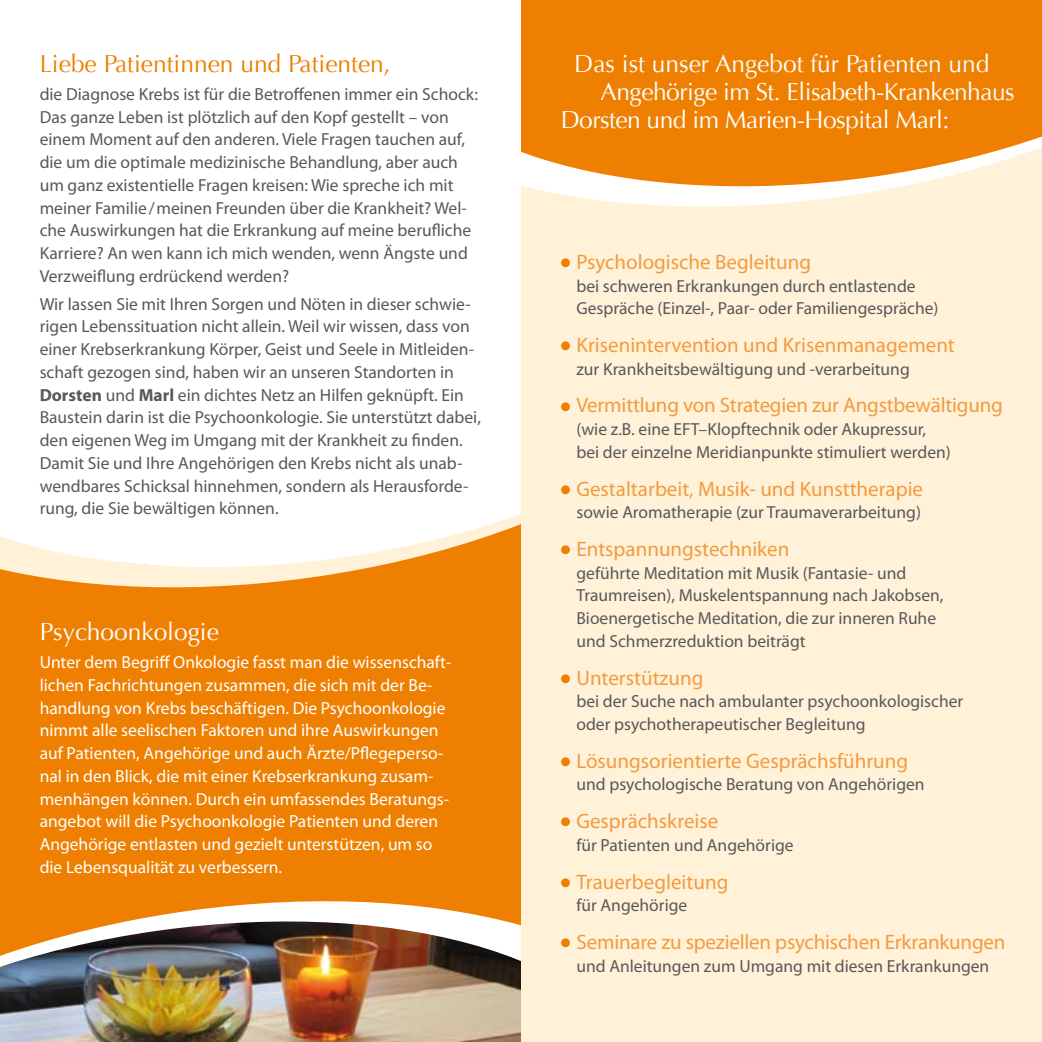
<style>
.page{position:relative;width:1042px;height:1042px;background:#fff}
.page>*{position:absolute;margin:0;border:0;box-sizing:border-box;transform-origin:0 0}
.t1{font:24.5px "Optima";letter-spacing:-.02em;color:#fff}
.t2{font:24.5px "Optima";color:#fff}
.t3{font:24.5px "Optima";color:#ee7f00}
.t4{font:21px "Myriad Pro";color:#f39b40}
.t5{font:17.5px/22.8px "Myriad Pro";color:#58585a}
.t6{font:17.5px/22.8px "Myriad Pro";color:#fff}
.s1{font-weight:700}
.s2{color:#ee7f00}
</style>
<div class="page">
<img style="left:0;top:997px;width:521px;height:45px">
<div style="left:521px;top:0;width:521px;height:189px;background:#ee7f00"></div>
<div style="left:521px;top:229px;width:521px;height:813px;background:#fff2d9"></div>
<div style="left:0;top:610px;width:521px;height:268px;background:#ee7f00"></div>
<svg style="left:0;top:514px;width:521px;height:96px"></svg>
<img style="left:0;top:878px;width:521px;height:119px">
<svg style="left:521px;top:136px;width:521px;height:93px"></svg>
<h1 class="t3" style="left:40px;top:50px;width:352px">Liebe Patientinnen und Patienten,</h1>
<p class="t5" style="left:40px;top:82px;width:440px">die Diagnose Krebs ist für die Betroffenen immer ein Schock:<br>Das ganze Leben ist plötzlich auf den Kopf gestellt – von einem Moment auf den anderen. Viele Fragen tauchen auf, die um die optimale medizinische Behandlung, aber auch um ganz existentielle Fragen kreisen: Wie spreche ich mit meiner Familie/meinen Freunden über die Krankheit? Wel&shy;che Auswirkungen hat die Erkrankung auf meine berufliche Karriere? An wen kann ich mich wenden, wenn Ängste und Verzweiflung erdrückend werden?</p>
<p class="t5" style="left:40px;top:292px;width:443px">Wir lassen Sie mit Ihren Sorgen und Nöten in dieser schwie&shy;rigen Lebenssituation nicht allein. Weil wir wissen, dass von einer Krebserkrankung Körper, Geist und Seele in Mitleiden&shy;schaft gezogen sind, haben wir an unseren Standorten in <span class="s1">Dorsten</span> und <span class="s1">Marl</span> ein dichtes Netz an Hilfen geknüpft. Ein Baustein darin ist die Psychoonkologie. Sie unterstützt dabei, den eigenen Weg im Umgang mit der Krankheit zu finden.<br>Damit Sie und Ihre Angehörigen den Krebs nicht als unab&shy;wendbares Schicksal hinnehmen, sondern als Herausforde&shy;rung, die Sie bewältigen können.</p>
<h1 class="t2" style="left:40px;top:618px;width:181px">Psychoonkologie</h1>
<p class="t6" style="left:40px;top:650px;width:413px">Unter dem Begriff Onkologie fasst man die wissenschaft&shy;lichen Fachrichtungen zusammen, die sich mit der Be&shy;handlung von Krebs beschäftigen. Die Psychoonkologie nimmt alle seelischen Faktoren und ihre Auswirkungen auf Patienten, Angehörige und auch Ärzte/Pflegeperso&shy;nal in den Blick, die mit einer Krebserkrankung zusam&shy;menhängen können. Durch ein umfassendes Beratungs&shy;angebot will die Psychoonkologie Patienten und deren Angehörige entlasten und gezielt unterstützen, um so die Lebensqualität zu verbessern.</p>
<h1 class="t2" style="left:574px;top:50px;width:416px">Das ist unser Angebot für Patienten und</h1>
<h1 class="t1" style="left:601px;top:78px;width:416px">Angehörige im St. Elisabeth-Krankenhaus</h1>
<h1 class="t1" style="left:561px;top:106px;width:390px">Dorsten und im Marien-Hospital Marl:</h1>
<p class="t4" style="left:561px;top:249px;width:252px"><span class="s2">●</span> Psychologische Begleitung</p>
<p class="t5" style="left:576px;top:274px;width:363px">bei schweren Erkrankungen durch entlastende<br>Gespräche (Einzel-, Paar- oder Familiengespräche)</p>
<p class="t4" style="left:561px;top:332px;width:396px"><span class="s2">●</span> Krisenintervention und Krisenmanagement</p>
<p class="t5" style="left:576px;top:357px;width:335px">zur Krankheitsbewältigung und -verarbeitung</p>
<p class="t4" style="left:561px;top:392px;width:444px"><span class="s2">●</span> Vermittlung von Strategien zur Angstbewältigung</p>
<p class="t5" style="left:576px;top:417px;width:376px">(wie z.B. eine EFT–Klopftechnik oder Akupressur, bei der einzelne Meridianpunkte stimuliert werden)</p>
<p class="t4" style="left:561px;top:475px;width:364px"><span class="s2">●</span> Gestaltarbeit, Musik- und Kunsttherapie</p>
<p class="t5" style="left:576px;top:501px;width:346px">sowie Aromatherapie (zur Traumaverarbeitung)</p>
<p class="t4" style="left:561px;top:536px;width:230px"><span class="s2">●</span> Entspannungstechniken</p>
<p class="t5" style="left:576px;top:561px;width:369px">geführte Meditation mit Musik (Fantasie- und Traumreisen), Muskelentspannung nach Jakobsen, Bioenergetische Meditation, die zur inneren Ruhe und Schmerzreduktion beiträgt</p>
<p class="t4" style="left:561px;top:664px;width:144px"><span class="s2">●</span> Unterstützung</p>
<p class="t5" style="left:576px;top:690px;width:388px">bei der Suche nach ambulanter psychoonkologischer oder psychotherapeutischer Begleitung</p>
<p class="t4" style="left:561px;top:748px;width:349px"><span class="s2">●</span> Lösungsorientierte Gesprächsführung</p>
<p class="t5" style="left:576px;top:773px;width:350px">und psychologische Beratung von Angehörigen</p>
<p class="t4" style="left:561px;top:808px;width:159px"><span class="s2">●</span> Gesprächskreise</p>
<p class="t5" style="left:576px;top:833px;width:219px">für Patienten und Angehörige</p>
<p class="t4" style="left:561px;top:868px;width:169px"><span class="s2">●</span> Trauerbegleitung</p>
<p class="t5" style="left:576px;top:894px;width:112px">für Angehörige</p>
<p class="t4" style="left:561px;top:929px;width:446px"><span class="s2">●</span> Seminare zu speziellen psychischen Erkrankungen</p>
<p class="t5" style="left:576px;top:954px;width:414px">und Anleitungen zum Umgang mit diesen Erkrankungen</p>
</div>
